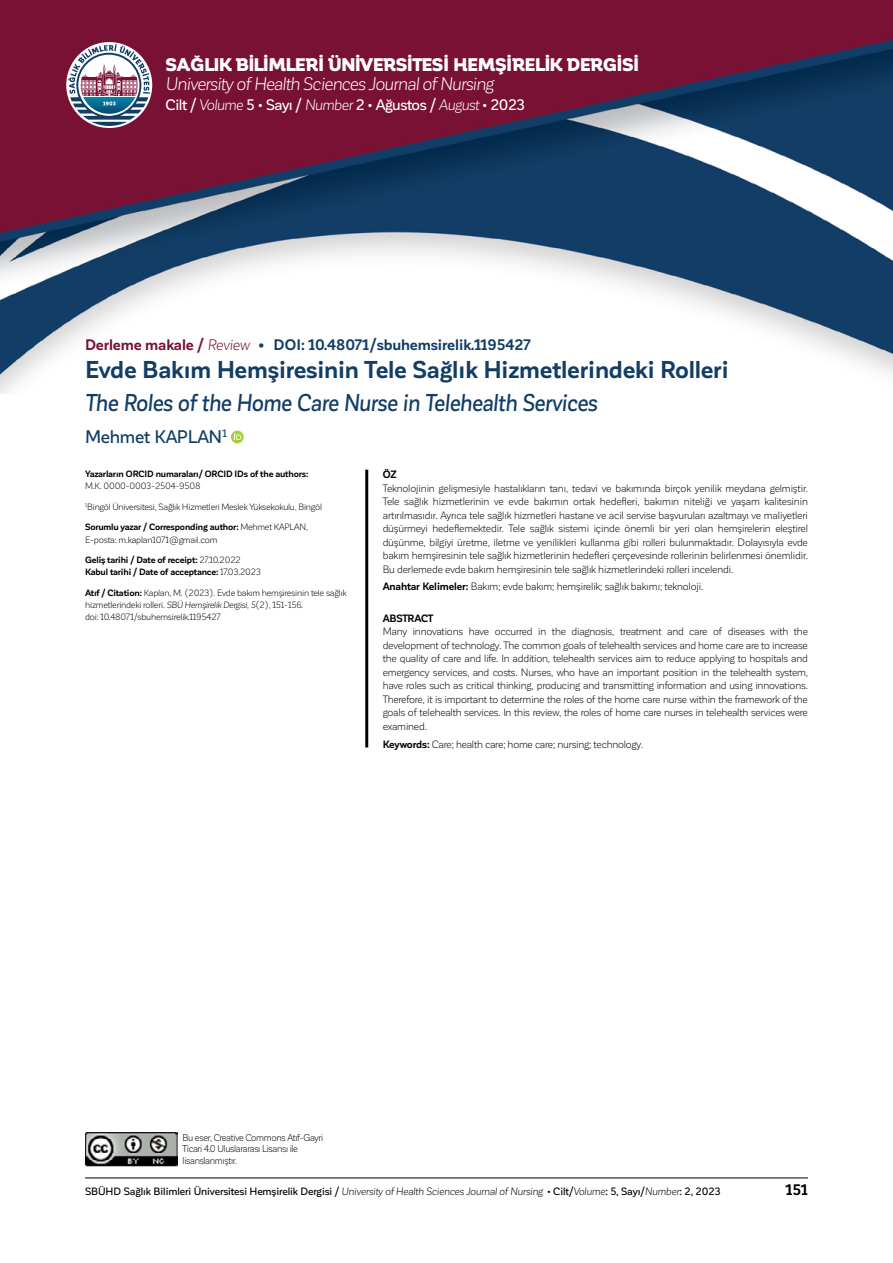
<style>
.page{position:relative;width:893px;height:1263px;background:#fff}
.page>*{position:absolute;margin:0;border:0;box-sizing:border-box;transform-origin:0 0}
.t1{font:700 24px "Corporative Sans";letter-spacing:-.01em;color:#123d65}
.t2{font:italic 500 24px "Corporative Sans";letter-spacing:-.01em;color:#123d65;scale:.91 1}
.t3{font:900 18px "Corporative";letter-spacing:-.035em;color:#fff}
.t4{font:italic 18px "Corporative Sans";letter-spacing:-.035em;color:#fff}
.t5{font:500 18px "Corporative Sans";letter-spacing:-.01em;color:#123d65}
.t6{font:700 15px "Corporative Sans";letter-spacing:-.01em;color:#123d65}
.t7{font:500 15px "Corporative Sans";letter-spacing:-.03em;color:#fff}
.t8{font:700 15px "Corporative Sans";color:#000}
.t9{font:10.5px/13.5px "Corporative Sans";letter-spacing:-.015em;color:#000;text-align:justify}
.t10{font:500 10.5px "Corporative Sans";letter-spacing:-.01em;color:#000}
.t11{font:700 10.5px "Corporative Sans";letter-spacing:-.02em;color:#000}
.t12{font:9.75px/11.9px "Corporative Sans";letter-spacing:-.035em;color:#000;scale:.95 1}
.t13{font:9px/12.1px "Corporative Sans";letter-spacing:-.025em;color:#000}
.t14{font:700 9px/12.1px "Corporative Sans";letter-spacing:-.02em;color:#000}
.s1{font-weight:400;font-style:italic}
.s2{color:#791132}
.s3{font-weight:400;font-style:italic;color:#791132}
.s4{font-weight:900}
.s5{font-weight:700}
.s6{font-weight:400}
.s7{font-style:italic}
</style>
<div class="page">
<hr style="left:85px;top:1178px;width:723px;height:1px;background:#000">
<img style="left:0;top:0;width:893px;height:394px">
<svg style="left:68px;top:44px;width:82px;height:82px"></svg>
<svg style="left:231px;top:431px;width:13px;height:12px"></svg>
<svg style="left:234px;top:433px;width:7px;height:7px"></svg>
<hr style="left:365px;top:470px;width:3px;height:277px;background:#000">
<img style="left:85px;top:1132px;width:93px;height:34px">
<h2 class="t3" style="left:166px;top:54px;width:475px">SAĞLIK BİLİMLERİ ÜNİVERSİTESİ HEMŞİRELİK DERGİSİ</h2>
<h2 class="t4" style="left:166px;top:74px;width:330px">University of Health Sciences Journal of Nursing</h2>
<h3 class="t7" style="left:166px;top:96px;width:361px">Cilt / <span class="s1">Volume</span> 5 • Sayı / <span class="s1">Number</span> 2 • Ağustos / <span class="s1">August</span> • 2023</h3>
<h3 class="t6" style="left:85px;top:337px;width:447px"><span class="s2">Derleme makale /</span> <span class="s3">Review</span> <span class="s4">•</span> DOI: 10.48071/sbuhemsirelik.1195427</h3>
<h1 class="t1" style="left:85px;top:357px;width:645px">Evde Bakım Hemşiresinin Tele Sağlık Hizmetlerindeki Rolleri</h1>
<h1 class="t2" style="left:85px;top:390px;width:565px">The Roles of the Home Care Nurse in Telehealth Services</h1>
<h2 class="t5" style="left:85px;top:427px;width:143px">Mehmet KAPLAN<sup>1</sup></h2>
<p class="t14" style="left:85px;top:468px;width:225px">Yazarların ORCID numaraları/ ORCID IDs of the authors:</p>
<p class="t13" style="left:85px;top:480px;width:117px">M.K. 0000-0003-2504-9508</p>
<p class="t13" style="left:85px;top:501px;width:238px"><sup>1</sup>Bingöl Üniversitesi, Sağlık Hizmetleri Meslek Yüksekokulu, Bingöl</p>
<p class="t13" style="left:85px;top:521px;width:224px"><span class="s5">Sorumlu yazar / Corresponding author:</span> Mehmet KAPLAN,<br>E-posta: m.kaplan1071@gmail.com</p>
<p class="t14" style="left:85px;top:554px;width:178px">Geliş tarihi / Date of receipt: <span class="s6">27.10.2022<br></span>Kabul tarihi / Date of acceptance: <span class="s6">17.03.2023</span></p>
<p class="t13" style="left:85px;top:587px;width:263px"><span class="s5">Atıf / Citation:</span> Kaplan, M. (2023). Evde bakım hemşiresinin tele sağlık hizmetlerindeki rolleri. <span class="s7">SBÜ Hemşirelik Dergisi, 5</span>(2), 151-156.<br>doi: 10.48071/sbuhemsirelik.1195427</p>
<p class="t11" style="left:383px;top:469px;width:15px">ÖZ</p>
<p class="t9" style="left:383px;top:481px;width:427px">Teknolojinin gelişmesiyle hastalıkların tanı, tedavi ve bakımında birçok yenilik meydana gelmiştir.<br>Tele sağlık hizmetlerinin ve evde bakımın ortak hedefleri, bakımın niteliği ve yaşam kalitesinin artırılmasıdır. Ayrıca tele sağlık hizmetleri hastane ve acil servise başvuruları azaltmayı ve maliyetleri düşürmeyi hedeflemektedir. Tele sağlık sistemi içinde önemli bir yeri olan hemşirelerin eleştirel düşünme, bilgiyi üretme, iletme ve yenilikleri kullanma gibi rolleri bulunmaktadır. Dolayısıyla evde bakım hemşiresinin tele sağlık hizmetlerinin hedefleri çerçevesinde rollerinin belirlenmesi önemlidir.<br>Bu derlemede evde bakım hemşiresinin tele sağlık hizmetlerindeki rolleri incelendi.</p>
<p class="t9" style="left:383px;top:580px;width:322px"><span class="s5">Anahtar Kelimeler:</span> Bakım; evde bakım; hemşirelik; sağlık bakımı; teknoloji.</p>
<p class="t11" style="left:383px;top:612px;width:52px">ABSTRACT</p>
<p class="t9" style="left:383px;top:625px;width:427px">Many innovations have occurred in the diagnosis, treatment and care of diseases with the development of technology. The common goals of telehealth services and home care are to increase the quality of care and life. In addition, telehealth services aim to reduce applying to hospitals and emergency services, and costs. Nurses, who have an important position in the telehealth system, have roles such as critical thinking, producing and transmitting information and using innovations.<br>Therefore, it is important to determine the roles of the home care nurse within the framework of the goals of telehealth services. In this review, the roles of home care nurses in telehealth services were examined.</p>
<p class="t9" style="left:383px;top:737px;width:262px"><span class="s5">Keywords:</span> Care; health care; home care; nursing; technology.</p>
<p class="t12" style="left:183px;top:1131px;width:150px">Bu eser, Creative Commons Atıf-Gayri<br>Ticari 4.0 Uluslararası Lisansı ile lisanslanmıştır.</p>
<p class="t10" style="left:85px;top:1186px;width:637px">SBÜHD Sağlık Bilimleri Üniversitesi Hemşirelik Dergisi / <span class="s1">University of Health Sciences Journal of Nursing</span> • Cilt/<span class="s1">Volume</span>: 5, Sayı/<span class="s1">Number</span>: 2, 2023</p>
<h3 class="t8" style="left:786px;top:1181px;width:24px">151</h3>
</div>
